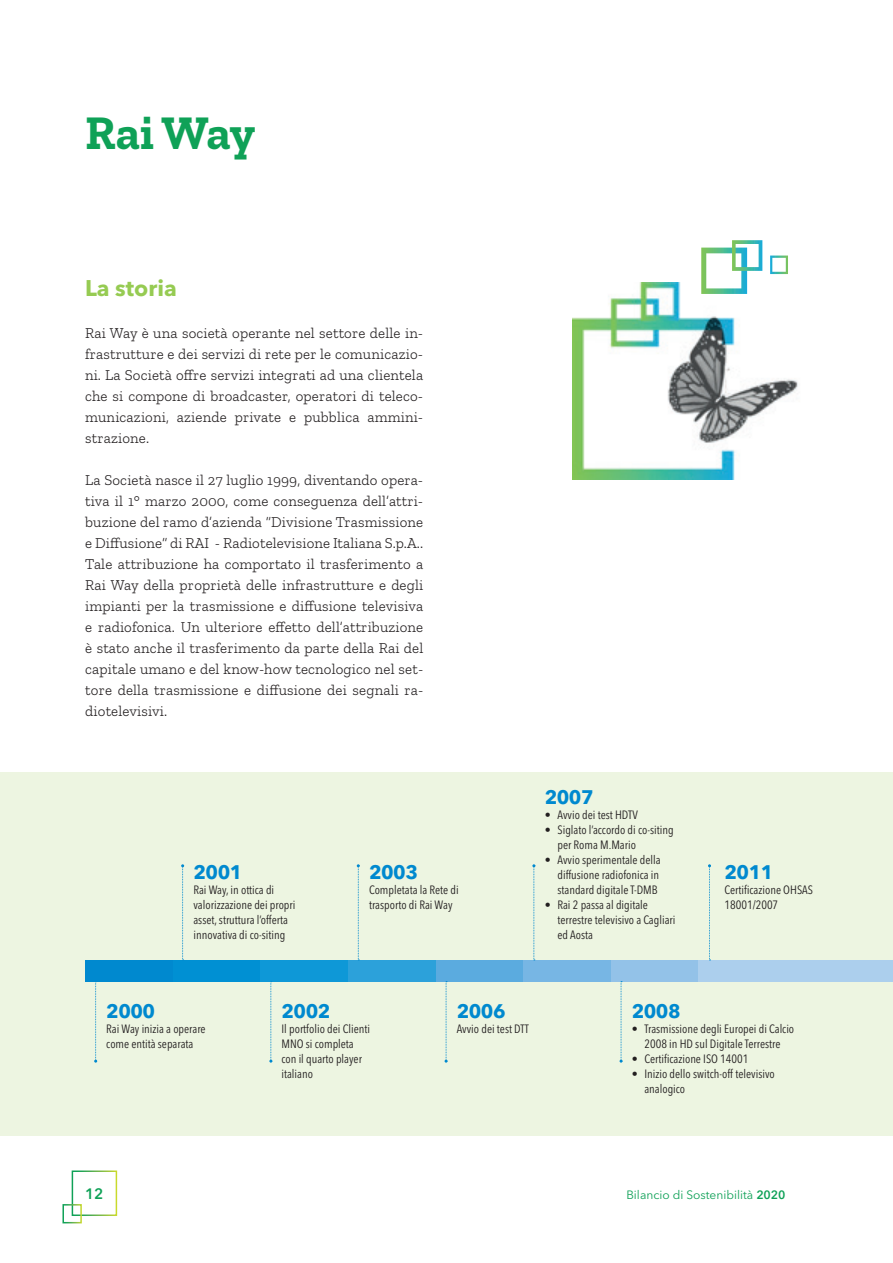
<style>
.page{position:relative;width:893px;height:1263px;background:#fff}
.page>*{position:absolute;margin:0;border:0;box-sizing:border-box;transform-origin:0 0}
.t1{font:700 48px "Zilla Slab";letter-spacing:-.01em;color:#0fa157}
.t2{font:700 22.5px "Avenir Next LT Pro";color:#96cb52}
.t3{font:700 19.5px "Avenir Next LT Pro";letter-spacing:-.025em;color:#0089cf}
.t4{font:300 15px/21px "Zilla Slab";letter-spacing:.01em;color:#231f20;text-align:justify}
.t5{font:600 15px "Avenir Next LT Pro";color:#0fa157}
.t6{font:condensed 12px/15px "Avenir Next LT Pro";color:#231f20}
.t7{font:12px "Avenir Next LT Pro";color:#0fa157}
.s1{font-weight:600}
</style>
<div class="page">
<div style="left:72px;top:1170px;width:45px;height:46px;border:2px solid #fff"></div>
<div style="left:62px;top:1204px;width:20px;height:19px;border:2px solid #fff"></div>
<div style="left:0;top:772px;width:893px;height:364px;background:#edf5e1"></div>
<div style="left:85px;top:960px;width:88px;height:21px;background:#0089cf"></div>
<div style="left:173px;top:960px;width:87px;height:21px;background:#0090d3"></div>
<div style="left:260px;top:960px;width:88px;height:21px;background:#0e98d7"></div>
<div style="left:348px;top:960px;width:88px;height:21px;background:#2ca1da"></div>
<div style="left:436px;top:960px;width:88px;height:21px;background:#5babdf"></div>
<div style="left:524px;top:960px;width:87px;height:21px;background:#77b6e4"></div>
<div style="left:611px;top:960px;width:88px;height:21px;background:#93c2e8"></div>
<div style="left:699px;top:960px;width:194px;height:21px;background:#accfed"></div>
<svg style="left:94px;top:981px;width:3px;height:82px"></svg>
<svg style="left:269px;top:981px;width:3px;height:82px"></svg>
<svg style="left:445px;top:981px;width:3px;height:82px"></svg>
<svg style="left:620px;top:981px;width:2px;height:82px"></svg>
<svg style="left:181px;top:864px;width:3px;height:96px"></svg>
<svg style="left:357px;top:864px;width:3px;height:96px"></svg>
<svg style="left:532px;top:864px;width:3px;height:96px"></svg>
<svg style="left:708px;top:864px;width:3px;height:96px"></svg>
<svg style="left:770px;top:256px;width:18px;height:18px"></svg>
<img style="left:572px;top:283px;width:226px;height:197px">
<svg style="left:701px;top:240px;width:61px;height:54px"></svg>
<h1 class="t1" style="left:85px;top:105px;width:172px">Rai Way</h1>
<h2 class="t2" style="left:85px;top:274px;width:93px">La storia</h2>
<p class="t4" style="left:85px;top:322px;width:340px">Rai Way è una società operante nel settore delle in&shy;frastrutture e dei servizi di rete per le comunicazio&shy;ni. La Società offre servizi integrati ad una clientela che si compone di broadcaster, operatori di teleco&shy;municazioni, aziende private e pubblica ammini&shy;strazione.</p>
<p class="t4" style="left:85px;top:469px;width:340px">La Società nasce il 27 luglio 1999, diventando opera&shy;tiva il 1° marzo 2000, come conseguenza dell’attri&shy;buzione del ramo d’azienda “Divisione Trasmissione e Diffusione” di RAI - Radiotelevisione Italiana S.p.A..<br>Tale attribuzione ha comportato il trasferimento a Rai Way della proprietà delle infrastrutture e degli impianti per la trasmissione e diffusione televisiva e radiofonica. Un ulteriore effetto dell’attribuzione è stato anche il trasferimento da parte della Rai del capitale umano e del know-how tecnologico nel set&shy;tore della trasmissione e diffusione dei segnali ra&shy;diotelevisivi.</p>
<h3 class="t3" style="left:193px;top:860px;width:50px">2001</h3>
<p class="t6" style="left:193px;top:882px;width:104px">Rai Way, in ottica di valorizzazione dei propri asset, struttura l’offerta innovativa di co-siting</p>
<h3 class="t3" style="left:369px;top:860px;width:50px">2003</h3>
<p class="t6" style="left:369px;top:882px;width:91px">Completata la Rete di trasporto di Rai Way</p>
<h3 class="t3" style="left:545px;top:785px;width:50px">2007</h3>
<p class="t6" style="left:545px;top:807px;width:95px">• Avvio dei test HDTV</p>
<p class="t6" style="left:557px;top:822px;width:118px;text-indent:-13px">• Siglato l’accordo di co-siting per Roma M.Mario</p>
<p class="t6" style="left:557px;top:852px;width:105px;text-indent:-13px">• Avvio sperimentale della diffusione radiofonica in standard digitale T-DMB</p>
<p class="t6" style="left:557px;top:897px;width:119px;text-indent:-13px">• Rai 2 passa al digitale terrestre televisivo a Cagliari ed Aosta</p>
<h3 class="t3" style="left:724px;top:860px;width:50px">2011</h3>
<p class="t6" style="left:724px;top:882px;width:90px">Certificazione OHSAS<br>18001/2007</p>
<h3 class="t3" style="left:106px;top:999px;width:50px">2000</h3>
<p class="t6" style="left:106px;top:1021px;width:101px">Rai Way inizia a operare come entità separata</p>
<h3 class="t3" style="left:281px;top:999px;width:50px">2002</h3>
<p class="t6" style="left:281px;top:1021px;width:90px">Il portfolio dei Clienti<br>MNO si completa con il quarto player italiano</p>
<h3 class="t3" style="left:457px;top:999px;width:50px">2006</h3>
<p class="t6" style="left:457px;top:1021px;width:74px">Avvio dei test DTT</p>
<h3 class="t3" style="left:632px;top:999px;width:50px">2008</h3>
<p class="t6" style="left:632px;top:1021px;width:164px;text-align:center">• Trasmissione degli Europei di Calcio<br>2008 in HD sul Digitale Terrestre</p>
<p class="t6" style="left:632px;top:1051px;width:118px">• Certificazione ISO 14001</p>
<p class="t6" style="left:644px;top:1066px;width:132px;text-indent:-13px">• Inizio dello switch-off televisivo analogico</p>
<p class="t5" style="left:85px;top:1184px;width:20px">12</p>
<p class="t7" style="left:626px;top:1187px;width:161px">Bilancio di Sostenibilità <span class="s1">2020</span></p>
</div>
